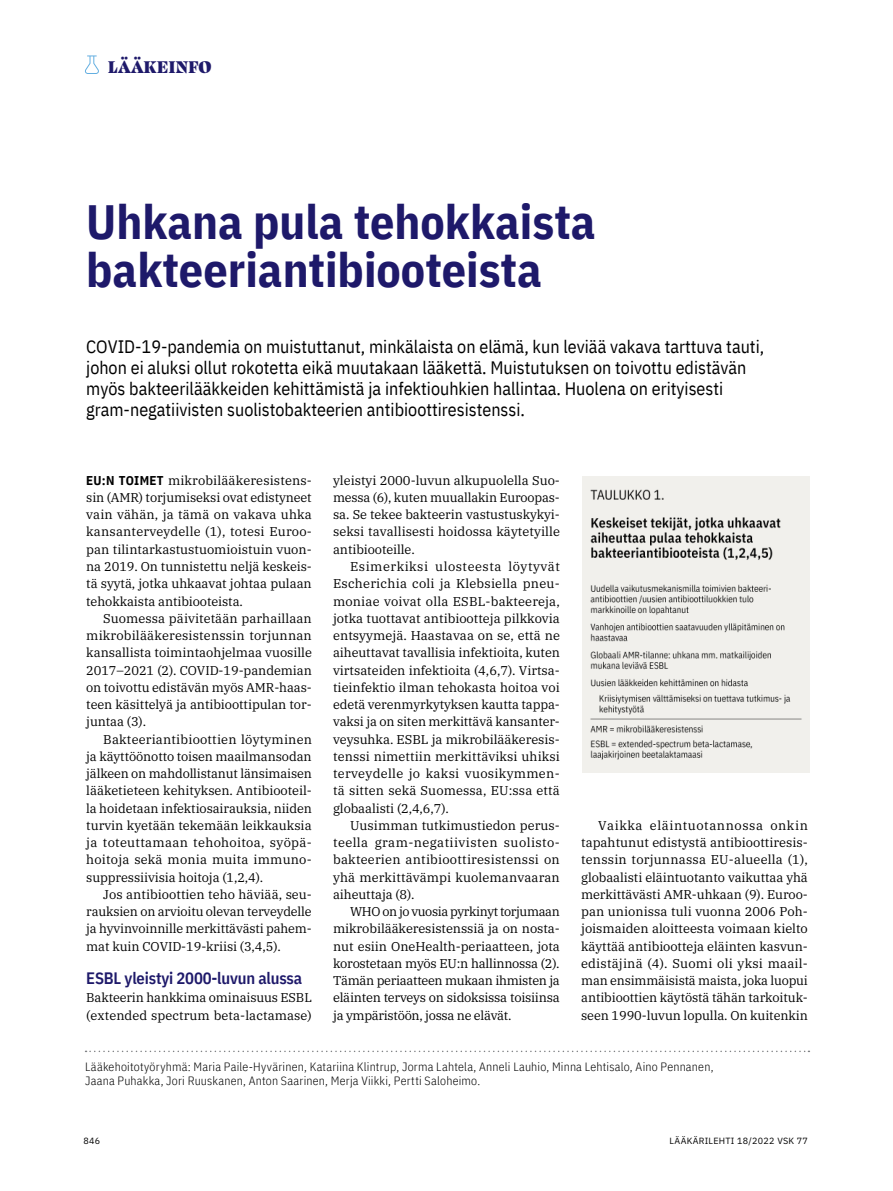
<style>
.page{position:relative;width:893px;height:1191px;background:#fff}
.page>*{position:absolute;margin:0;border:0;box-sizing:border-box;transform-origin:0 0}
.t1{font:700 48px/48px "IBM Plex Sans Cond";color:#1e196a}
.t2{font:900 19.5px "Swear Display";letter-spacing:.02em;color:#1e196a}
.t3{font:18px/21px "IBM Plex Sans Cond";color:#000}
.t4{font:600 16.5px "IBM Plex Sans Cond";letter-spacing:-.01em;color:#1e196a}
.t5{font:12.75px/17.2px "IBM Plex Serif";letter-spacing:-.005em;color:#000;text-align:justify}
.t6{font:300 12px/13.5px "IBM Plex Sans Cond";letter-spacing:.02em;color:#000}
.t7{font:9px "IBM Plex Sans";letter-spacing:.03em;color:#000}
.s1{font-family:"IBM Plex Sans Cond";font-weight:700}
</style>
<div class="page">
<svg style="left:85px;top:55px;width:14px;height:19px"></svg>
<svg style="left:86px;top:1050px;width:723px;height:2px"></svg>
<img style="left:582px;top:477px;width:227px;height:295px">
<h2 class="t2" style="left:108px;top:54px;width:105px">LÄÄKEINFO</h2>
<h1 class="t1" style="left:86px;top:194px;width:511px">Uhkana pula tehokkaista bakteeriantibiooteista</h1>
<p class="t3" style="left:86px;top:334px;width:679px">COVID-19-pandemia on muistuttanut, minkälaista on elämä, kun leviää vakava tarttuva tauti, johon ei aluksi ollut rokotetta eikä muutakaan lääkettä. Muistutuksen on toivottu edistävän myös bakteerilääkkeiden kehittämistä ja infektiouhkien hallintaa. Huolena on erityisesti gram-negatiivisten suolistobakteerien antibioottiresistenssi.</p>
<p class="t5" style="left:86px;top:470px;width:227px"><span class="s1">EU:N TOIMET</span> mikrobilääkeresistens&shy;sin (AMR) torjumiseksi ovat edistyneet vain vähän, ja tämä on vakava uhka kansanterveydelle (1), totesi Euroo&shy;pan tilintarkastustuomioistuin vuon&shy;na 2019. On tunnistettu neljä keskeis&shy;tä syytä, jotka uhkaavat johtaa pulaan tehokkaista antibiooteista.</p>
<p class="t5" style="left:86px;top:608px;width:227px;text-indent:17px">Suomessa päivitetään parhaillaan mikrobilääkeresistenssin torjunnan kansallista toimintaohjelmaa vuosille 2017–2021 (2). COVID-19-pandemian on toivottu edistävän myös AMR-haas&shy;teen käsittelyä ja antibioottipulan tor&shy;juntaa (3).</p>
<p class="t5" style="left:86px;top:729px;width:227px;text-align:left;text-indent:17px">Bakteeriantibioottien löytyminen ja käyttöönotto toisen maailmansodan jälkeen on mahdollistanut länsimaisen lääketieteen kehityksen. Antibiooteil&shy;la hoidetaan infektiosairauksia, niiden turvin kyetään tekemään leikkauksia ja toteuttamaan tehohoitoa, syöpä&shy;hoitoja sekä monia muita immuno&shy;suppressiivisia hoitoja (1,2,4).</p>
<p class="t5" style="left:86px;top:884px;width:227px;text-indent:17px">Jos antibioottien teho häviää, seu&shy;rauksien on arvioitu olevan terveydelle ja hyvinvoinnille merkittävästi pahem&shy;mat kuin COVID-19-kriisi (3,4,5).</p>
<p class="t4" style="left:86px;top:964px;width:218px">ESBL yleistyi 2000-luvun alussa</p>
<p class="t5" style="left:86px;top:988px;width:227px">Bakteerin hankkima ominaisuus ESBL (extended spectrum beta-lactamase)</p>
<p class="t5" style="left:333px;top:470px;width:228px">yleistyi 2000-luvun alkupuolella Suo&shy;messa (6), kuten muuallakin Euroopas&shy;sa. Se tekee bakteerin vastustuskykyi&shy;seksi tavallisesti hoidossa käytetyille antibiooteille.</p>
<p class="t5" style="left:333px;top:557px;width:228px;text-indent:17px">Esimerkiksi ulosteesta löytyvät Escherichia coli ja Klebsiella pneu&shy;moniae voivat olla ESBL-bakteereja, jotka tuottavat antibiootteja pilkkovia entsyymejä. Haastavaa on se, että ne aiheuttavat tavallisia infektioita, kuten virtsateiden infektioita (4,6,7). Virtsa&shy;tieinfektio ilman tehokasta hoitoa voi edetä verenmyrkytyksen kautta tappa&shy;vaksi ja on siten merkittävä kansanter&shy;veysuhka. ESBL ja mikrobilääkeresis&shy;tenssi nimettiin merkittäviksi uhiksi terveydelle jo kaksi vuosikymmen&shy;tä sitten sekä Suomessa, EU:ssa että globaalisti (2,4,6,7).</p>
<p class="t5" style="left:333px;top:815px;width:228px;text-indent:17px">Uusimman tutkimustiedon perus&shy;teella gram-negatiivisten suolisto&shy;bakteerien antibioottiresistenssi on yhä merkittävämpi kuolemanvaaran aiheuttaja (8).</p>
<p class="t5" style="left:333px;top:902px;width:228px;text-indent:17px">WHO on jo vuosia pyrkinyt torjumaan mikrobilääkeresistenssiä ja on nosta&shy;nut esiin OneHealth-periaatteen, jota korostetaan myös EU:n hallinnossa (2).<br>Tämän periaatteen mukaan ihmisten ja eläinten terveys on sidoksissa toisiinsa ja ympäristöön, jossa ne elävät.</p>
<p class="t5" style="left:581px;top:815px;width:228px;text-align:left;text-indent:17px">Vaikka eläintuotannossa onkin tapahtunut edistystä antibioottiresis&shy;tenssin torjunnassa EU-alueella (1), globaalisti eläintuotanto vaikuttaa yhä merkittävästi AMR-uhkaan (9). Euroo&shy;pan unionissa tuli vuonna 2006 Poh&shy;joismaiden aloitteesta voimaan kielto käyttää antibiootteja eläinten kasvun&shy;edistäjinä (4). Suomi oli yksi maail&shy;man ensimmäisistä maista, joka luopui antibioottien käytöstä tähän tarkoituk&shy;seen 1990-luvun lopulla. On kuitenkin</p>
<p class="t6" style="left:85px;top:1059px;width:630px">Lääkehoitotyöryhmä: Maria Paile-Hyvärinen, Katariina Klintrup, Jorma Lahtela, Anneli Lauhio, Minna Lehtisalo, Aino Pennanen,<br>Jaana Puhakka, Jori Ruuskanen, Anton Saarinen, Merja Viikki, Pertti Saloheimo.</p>
<p class="t7" style="left:83px;top:1133px;width:18px">846</p>
<p class="t7" style="left:670px;top:1133px;width:140px">LÄÄKÄRILEHTI 18/2022 VSK 77</p>
</div>
